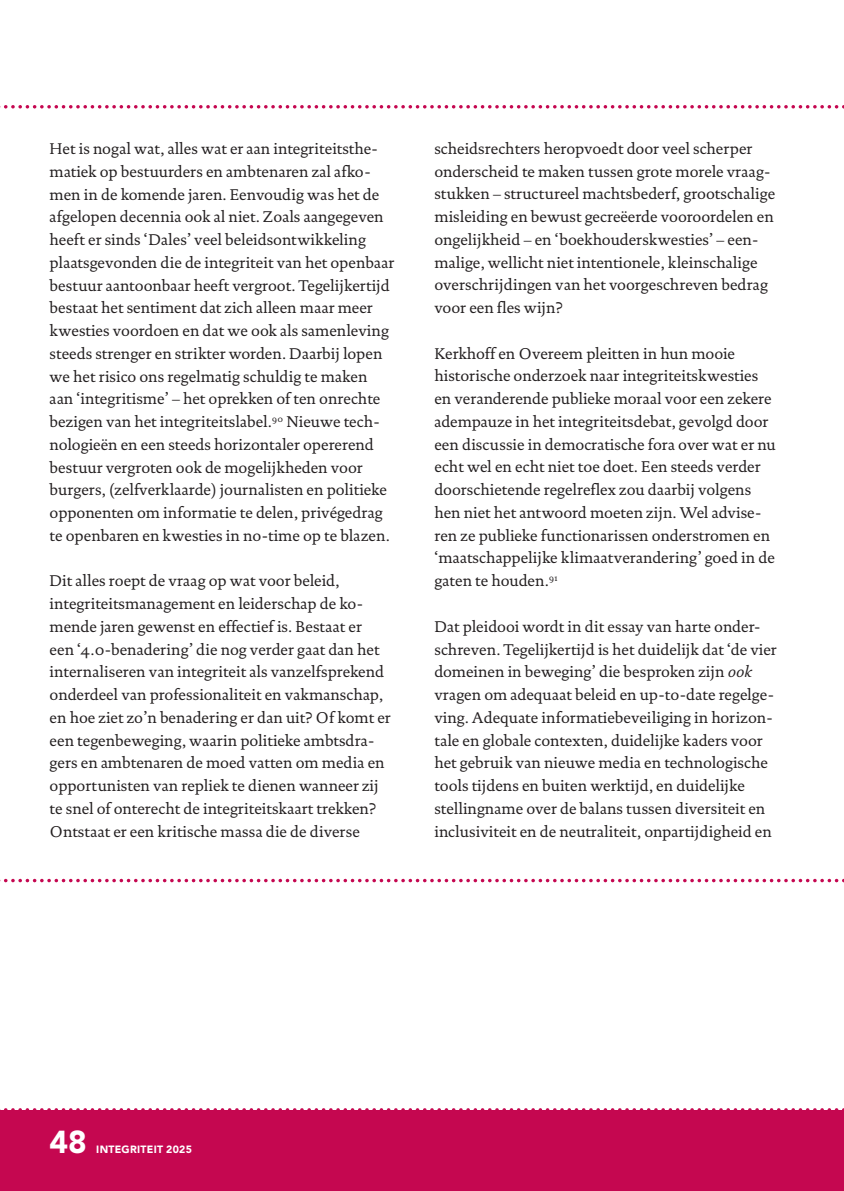
<style>
.page{position:relative;width:844px;height:1191px;background:#fff}
.page>*{position:absolute;margin:0;border:0;box-sizing:border-box;transform-origin:0 0}
.t1{font:900 31.5px "Avenir LT Std";color:#fff}
.t2{font:15.75px/22.8px "DTL Documenta ST";color:#231f20}
.t3{font:900 10.5px "Avenir LT Std";letter-spacing:.025em;color:#fff}
.s1{font-style:italic}
</style>
<div class="page">
<div style="left:0;top:1110px;width:843px;height:81px;background:#c50750"></div>
<svg style="left:0;top:105px;width:844px;height:3px"></svg>
<svg style="left:0;top:878px;width:844px;height:4px"></svg>
<svg style="left:0;top:1108px;width:844px;height:3px"></svg>
<p class="t2" style="left:50px;top:137px;width:346px">Het is nogal wat, alles wat er aan integriteitsthe&shy;matiek op bestuurders en ambtenaren zal afko&shy;men in de komende jaren. Eenvoudig was het de afgelopen decennia ook al niet. Zoals aangegeven heeft er sinds ‘Dales’ veel beleidsontwikkeling plaatsgevonden die de integriteit van het openbaar bestuur aantoonbaar heeft vergroot. Tegelijkertijd bestaat het sentiment dat zich alleen maar meer kwesties voordoen en dat we ook als samenleving steeds strenger en strikter worden. Daarbij lopen we het risico ons regelmatig schuldig te maken aan ‘integritisme’ – het oprekken of ten onrechte bezigen van het integriteitslabel.<sup>90</sup> Nieuwe tech&shy;nologieën en een steeds horizontaler opererend bestuur vergroten ook de mogelijkheden voor burgers, (zelfverklaarde) journalisten en politieke opponenten om informatie te delen, privégedrag te openbaren en kwesties in no-time op te blazen.</p>
<p class="t2" style="left:50px;top:569px;width:342px">Dit alles roept de vraag op wat voor beleid, integriteitsmanagement en leiderschap de ko&shy;mende jaren gewenst en effectief is. Bestaat er<br>een ‘4.0-benadering’ die nog verder gaat dan het internaliseren van integriteit als vanzelfsprekend onderdeel van professionaliteit en vakmanschap, en hoe ziet zo’n benadering er dan uit? Of komt er een tegenbeweging, waarin politieke ambtsdra&shy;gers en ambtenaren de moed vatten om media en opportunisten van repliek te dienen wanneer zij te snel of onterecht de integriteitskaart trekken?<br>Ontstaat er een kritische massa die de diverse</p>
<p class="t2" style="left:434px;top:137px;width:342px">scheidsrechters heropvoedt door veel scherper onderscheid te maken tussen grote morele vraag&shy;stukken – structureel machtsbederf, grootschalige misleiding en bewust gecreëerde vooroordelen en ongelijkheid – en ‘boekhouderskwesties’ – een&shy;malige, wellicht niet intentionele, kleinschalige overschrijdingen van het voorgeschreven bedrag voor een fles wijn?</p>
<p class="t2" style="left:434px;top:342px;width:343px">Kerkhoff en Overeem pleitten in hun mooie historische onderzoek naar integriteitskwesties en veranderende publieke moraal voor een zekere adempauze in het integriteitsdebat, gevolgd door een discussie in democratische fora over wat er nu echt wel en echt niet toe doet. Een steeds verder doorschietende regelreflex zou daarbij volgens hen niet het antwoord moeten zijn. Wel advise&shy;ren ze publieke functionarissen onderstromen en ‘maatschappelijke klimaatverandering’ goed in de gaten te houden.<sup>91</sup></p>
<p class="t2" style="left:434px;top:615px;width:344px">Dat pleidooi wordt in dit essay van harte onder&shy;schreven. Tegelijkertijd is het duidelijk dat ‘de vier domeinen in beweging’ die besproken zijn <span class="s1">ook </span>vragen om adequaat beleid en up-to-date regelge&shy;ving. Adequate informatiebeveiliging in horizon&shy;tale en globale contexten, duidelijke kaders voor het gebruik van nieuwe media en technologische tools tijdens en buiten werktijd, en duidelijke stellingname over de balans tussen diversiteit en inclusiviteit en de neutraliteit, onpartijdigheid en</p>
<h1 class="t1" style="left:50px;top:1123px;width:39px">48</h1>
<p class="t3" style="left:96px;top:1143px;width:97px">INTEGRITEIT 2025</p>
</div>
